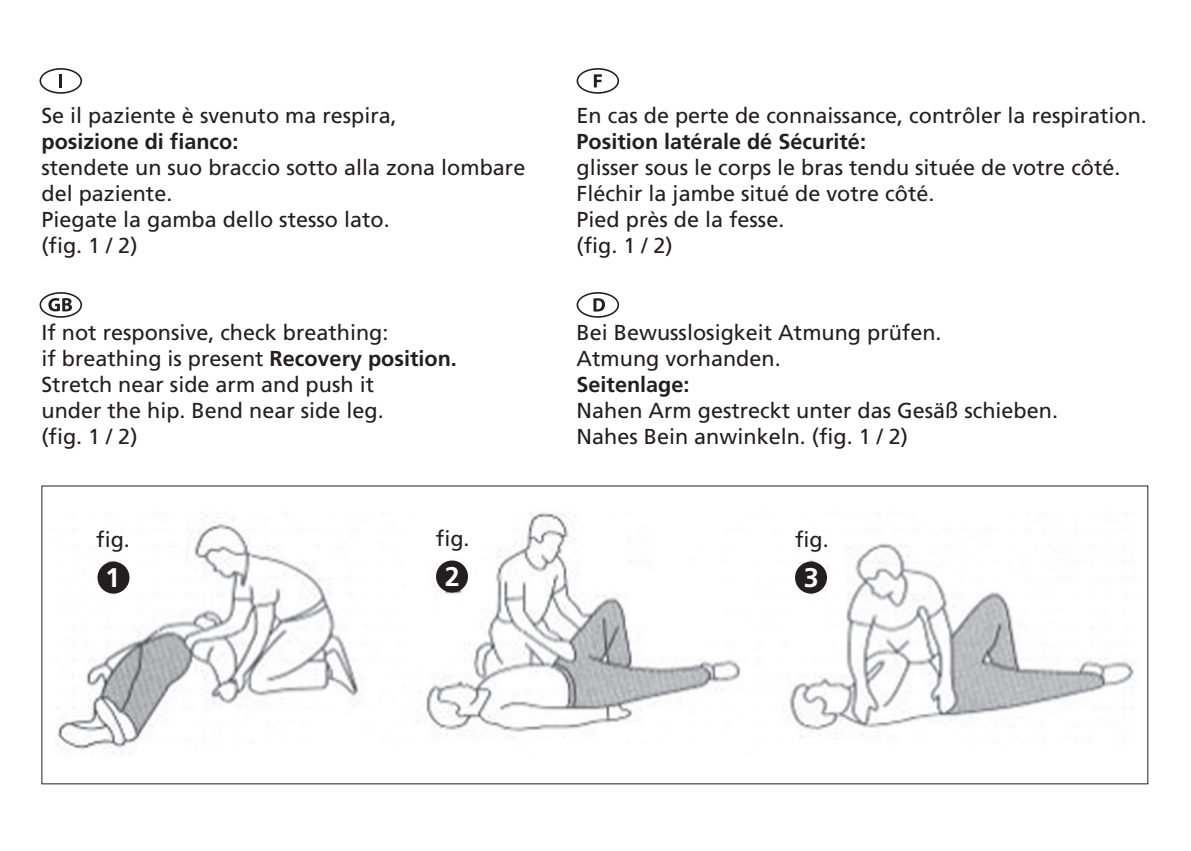
<style>
.page{position:relative;width:1191px;height:851px;background:#fff}
.page>*{position:absolute;margin:0;border:0;box-sizing:border-box;transform-origin:0 0}
.t1{font:700 27px "Frutiger";color:#fff}
.t2{font:21.6px/25.8px "Frutiger";color:#231f20}
.t3{font:700 21.6px "Frutiger";color:#231f20}
.s1{font-weight:700}
</style>
<div class="page">
<img style="left:57px;top:486px;width:1092px;height:297px">
<svg style="left:40px;top:292px;width:42px;height:26px"></svg>
<svg style="left:576px;top:68px;width:43px;height:26px"></svg>
<svg style="left:576px;top:292px;width:43px;height:26px"></svg>
<svg style="left:40px;top:68px;width:42px;height:26px"></svg>
<div style="left:97px;top:561px;width:32px;height:32px;background:#231f20;border-radius:50%"></div>
<div style="left:436px;top:560px;width:32px;height:32px;background:#231f20;border-radius:50%"></div>
<div style="left:795px;top:561px;width:32px;height:32px;background:#231f20;border-radius:50%"></div>
<p class="t2" style="left:41px;top:103px;width:357px">Se il paziente è svenuto ma respira,</p>
<p class="t3" style="left:41px;top:129px;width:198px">posizione di fianco:</p>
<p class="t2" style="left:41px;top:154px;width:485px">stendete un suo braccio sotto alla zona lombare del paziente.<br>Piegate la gamba dello stesso lato.<br>(fig. 1 / 2)</p>
<p class="t2" style="left:41px;top:319px;width:417px">If not responsive, check breathing:<br>if breathing is present <span class="s1">Recovery position.<br></span>Stretch near side arm and push it<br>under the hip. Bend near side leg.<br>(fig. 1 / 2)</p>
<p class="t2" style="left:576px;top:103px;width:572px">En cas de perte de connaissance, contrôler la respiration.</p>
<p class="t3" style="left:576px;top:129px;width:291px">Position latérale dé Sécurité:</p>
<p class="t2" style="left:576px;top:154px;width:545px">glisser sous le corps le bras tendu située de votre côté.<br>Fléchir la jambe situé de votre côté.<br>Pied près de la fesse.<br>(fig. 1 / 2)</p>
<p class="t2" style="left:576px;top:319px;width:366px">Bei Bewusslosigkeit Atmung prüfen.<br>Atmung vorhanden.</p>
<p class="t3" style="left:576px;top:371px;width:114px">Seitenlage:</p>
<p class="t2" style="left:576px;top:397px;width:483px">Nahen Arm gestreckt unter das Gesäß schieben.<br>Nahes Bein anwinkeln. (fig. 1 / 2)</p>
<p class="t2" style="left:96px;top:526px;width:35px">fig.</p>
<p class="t2" style="left:436px;top:525px;width:35px">fig.</p>
<p class="t2" style="left:795px;top:526px;width:35px">fig.</p>
<p class="t1" style="left:105px;top:561px;width:16px">1</p>
<p class="t1" style="left:445px;top:560px;width:16px">2</p>
<p class="t1" style="left:804px;top:561px;width:16px">3</p>
</div>
